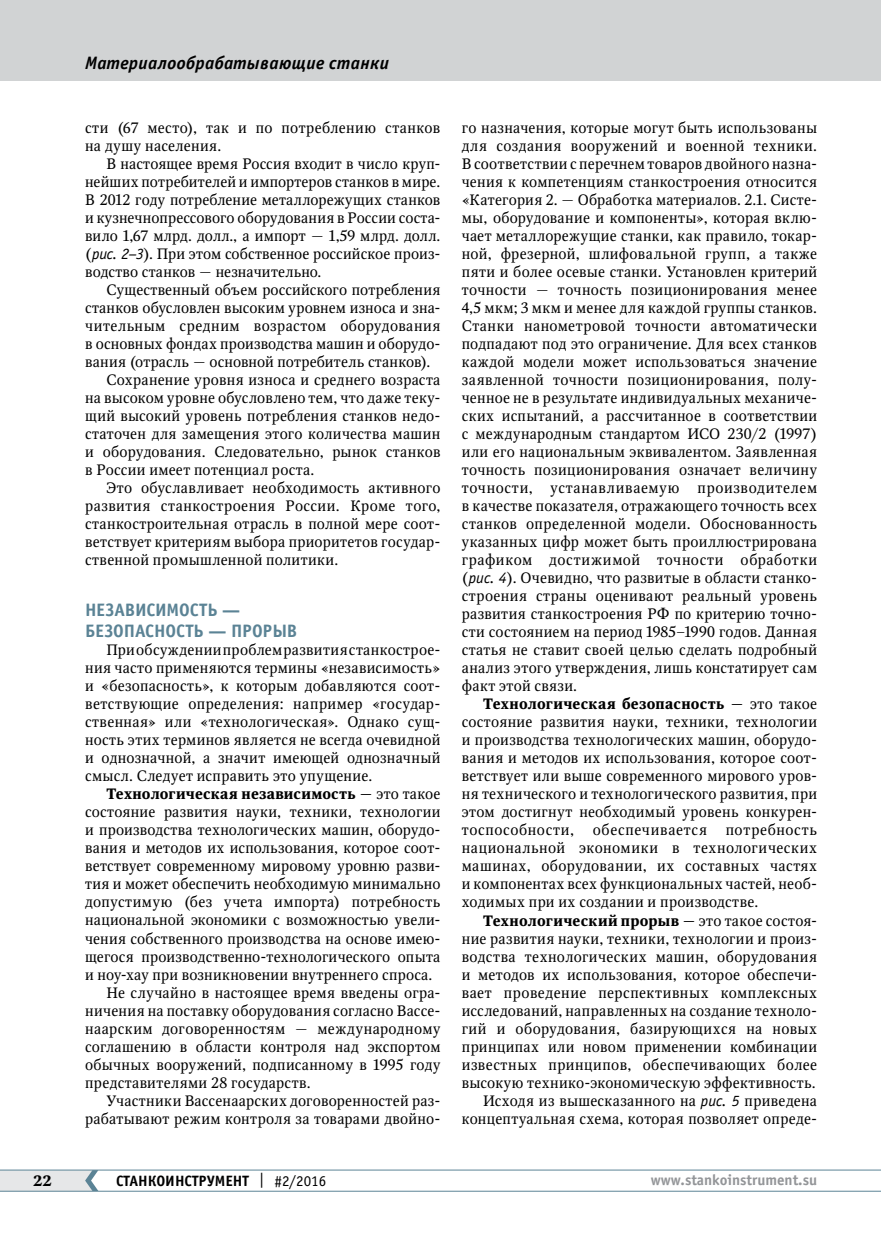
<style>
.page{position:relative;width:881px;height:1234px;background:#fff}
.page>*{position:absolute;margin:0;border:0;box-sizing:border-box;transform-origin:0 0}
.t1{font:700 18px/21px "Officina Sans C";letter-spacing:-.01em;color:#5b8395}
.t2{font:italic 700 18px "Officina Sans C";letter-spacing:.015em;color:#000}
.t3{font:15px/18px "Octava";letter-spacing:.02em;color:#000;text-align:justify}
.t4{font:700 15px "Octava";letter-spacing:.015em;color:#000}
.t5{font:700 15px "Officina Sans C";color:#000}
.t6{font:700 15px "Officina Sans C";color:#939598}
.s1{font-family:"Officina Sans C";font-style:italic;font-size:15.75px}
.s2{font-weight:400}
.s3{font-weight:700}
</style>
<div class="page">
<hr style="left:0;top:1190px;width:880px;height:1px;background:#5b8395">
<hr style="left:0;top:1169px;width:880px;height:1px;background:#5b8395">
<svg style="left:0;top:1169px;width:98px;height:21px;background:#d9dee0"></svg>
<div style="left:0;top:0;width:880px;height:81px;background:#d1d3d4"></div>
<p class="t2" style="left:85px;top:53px;width:305px">Материалообрабатывающие станки</p>
<p class="t3" style="left:85px;top:119px;width:357px">сти (67 место), так и по потреблению станков на душу населения.</p>
<p class="t3" style="left:85px;top:155px;width:357px;text-indent:21px">В настоящее время Россия входит в число круп&shy;нейших потребителей и импортеров станков в мире.<br>В 2012 году потребление металлорежущих станков и кузнечнопрессового оборудования в России соста&shy;вило 1,67 млрд. долл., а импорт — 1,59 млрд. долл. (<span class="s1">рис. 2–3</span>). При этом собственное российское произ&shy;водство станков — незначительно.</p>
<p class="t3" style="left:106px;top:281px;width:335px">Существенный объем российского потребления</p>
<p class="t3" style="left:85px;top:299px;width:357px">станков обусловлен высоким уровнем износа и зна-</p>
<p class="t3" style="left:85px;top:317px;width:357px">чительным средним возрастом оборудования</p>
<p class="t3" style="left:85px;top:335px;width:357px">в основных фондах производства машин и оборудо-</p>
<p class="t3" style="left:85px;top:353px;width:346px">вания (отрасль — основной потребитель станков).</p>
<p class="t3" style="left:106px;top:371px;width:335px">Сохранение уровня износа и среднего возраста</p>
<p class="t3" style="left:85px;top:389px;width:357px">на высоком уровне обусловлено тем, что даже теку-</p>
<p class="t3" style="left:85px;top:407px;width:357px">щий высокий уровень потребления станков недо-</p>
<p class="t3" style="left:85px;top:425px;width:357px">статочен для замещения этого количества машин</p>
<p class="t3" style="left:85px;top:443px;width:357px">и оборудования. Следовательно, рынок станков</p>
<p class="t3" style="left:85px;top:461px;width:231px">в России имеет потенциал роста.</p>
<p class="t3" style="left:106px;top:479px;width:335px">Это обуславливает необходимость активного</p>
<p class="t3" style="left:85px;top:497px;width:357px">развития станкостроения России. Кроме того,</p>
<p class="t3" style="left:85px;top:515px;width:357px">станкостроительная отрасль в полной мере соот-</p>
<p class="t3" style="left:85px;top:533px;width:357px">ветствует критериям выбора приоритетов государ-</p>
<p class="t3" style="left:85px;top:551px;width:255px">ственной промышленной политики.</p>
<p class="t1" style="left:85px;top:599px;width:214px">Н езависимость — безопасность — прорыв</p>
<p class="t3" style="left:85px;top:641px;width:357px;text-align:left;text-indent:21px">При обсуждении проблем развития станкострое&shy;ния часто применяются термины «независимость» и «безопасность», к которым добавляются соот&shy;ветствующие определения: например «государ&shy;ственная» или «технологическая». Однако сущ&shy;ность этих терминов является не всегда очевидной и однозначной, а значит имеющей однозначный смысл. Следует исправить это упущение.</p>
<p class="t4" style="left:106px;top:784px;width:335px">Технологическая независимость — <span class="s2">это такое</span></p>
<p class="t3" style="left:85px;top:803px;width:356px">состояние развития науки, техники, технологии</p>
<p class="t3" style="left:85px;top:821px;width:357px">и производства технологических машин, оборудо-</p>
<p class="t3" style="left:85px;top:839px;width:357px">вания и методов их использования, которое соот-</p>
<p class="t3" style="left:85px;top:857px;width:357px">ветствует современному мировому уровню разви-</p>
<p class="t3" style="left:85px;top:875px;width:356px">тия и может обеспечить необходимую минимально</p>
<p class="t3" style="left:85px;top:893px;width:357px">допустимую (без учета импорта) потребность</p>
<p class="t3" style="left:85px;top:911px;width:357px">национальной экономики с возможностью увели-</p>
<p class="t3" style="left:85px;top:929px;width:357px">чения собственного производства на основе имею-</p>
<p class="t3" style="left:85px;top:947px;width:357px">щегося производственно-технологического опыта</p>
<p class="t3" style="left:85px;top:965px;width:349px">и ноу-хау при возникновении внутреннего спроса.</p>
<p class="t3" style="left:106px;top:983px;width:335px">Не случайно в настоящее время введены огра-</p>
<p class="t3" style="left:85px;top:1001px;width:357px">ничения на поставку оборудования согласно Вассе-</p>
<p class="t3" style="left:85px;top:1019px;width:357px">наарским договоренностям — международному</p>
<p class="t3" style="left:85px;top:1037px;width:357px">соглашению в области контроля над экспортом</p>
<p class="t3" style="left:85px;top:1055px;width:357px">обычных вооружений, подписанному в 1995 году</p>
<p class="t3" style="left:85px;top:1073px;width:227px">представителями 28 государств.</p>
<p class="t3" style="left:106px;top:1091px;width:335px">Участники Вассенаарских договоренностей раз-</p>
<p class="t3" style="left:85px;top:1109px;width:357px">рабатывают режим контроля за товарами двойно-</p>
<p class="t3" style="left:461px;top:119px;width:357px">го назначения, которые могут быть использованы для создания вооружений и военной техники.<br>В соответствии с перечнем товаров двойного назна&shy;чения к компетенциям станкостроения относится «Категория 2. — Обработка материалов. 2.1. Систе&shy;мы, оборудование и компоненты», которая вклю&shy;чает металлорежущие станки, как правило, токар&shy;ной, фрезерной, шлифовальной групп, а также пяти и более осевые станки. Установлен критерий точности — точность позиционирования менее 4,5 мкм; 3 мкм и менее для каждой группы станков.<br>Станки нанометровой точности автоматически подпадают под это ограничение. Для всех станков каждой модели может использоваться значение заявленной точности позиционирования, полу&shy;ченное не в результате индивидуальных механиче&shy;ских испытаний, а рассчитанное в соответствии с международным стандартом ИСО 230/2 (1997) или его национальным эквивалентом. Заявленная точность позиционирования означает величину точности, устанавливаемую производителем в качестве показателя, отражающего точность всех станков определенной модели. Обоснованность указанных цифр может быть проиллюстрирована графиком достижимой точности обработки (<span class="s1">рис. 4</span>). Очевидно, что развитые в области станко&shy;строения страны оценивают реальный уровень развития станкостроения РФ по критерию точно&shy;сти состоянием на период 1985–1990 годов. Данная статья не ставит своей целью сделать подробный анализ этого утверждения, лишь констатирует сам факт этой связи.</p>
<p class="t3" style="left:461px;top:695px;width:357px;text-indent:21px"><span class="s3">Технологическая безопасность —</span> это такое состояние развития науки, техники, технологии и производства технологических машин, оборудо&shy;вания и методов их использования, которое соот&shy;ветствует или выше современного мирового уров&shy;ня технического и технологического развития, при этом достигнут необходимый уровень конкурен&shy;тоспособности, обеспечивается потребность национальной экономики в технологических машинах, оборудовании, их составных частях и компонентах всех функциональных частей, необ&shy;ходимых при их создании и производстве.</p>
<p class="t3" style="left:461px;top:911px;width:357px;text-align:right"><span class="s3">Технологический прорыв —</span> это такое состоя&shy;ние развития науки, техники, технологии и произ&shy;водства технологических машин, оборудования и методов их использования, которое обеспечи&shy;вает проведение перспективных комплексных исследований, направленных на создание техноло&shy;гий и оборудования, базирующихся на новых принципах или новом применении комбинации известных принципов, обеспечивающих более высокую технико-экономическую эффективность.<br>Исходя из вышесказанного на <span class="s1">рис. 5</span> приведена концептуальная схема, которая позволяет опреде-</p>
<p class="t4" style="left:33px;top:1170px;width:20px">22</p>
<p class="t5" style="left:116px;top:1171px;width:211px">СТАНКОИНСТРУМЕНТ <span class="s2">| #2/2016</span></p>
<p class="t6" style="left:650px;top:1171px;width:168px">www.stankoinstrument.su</p>
</div>
